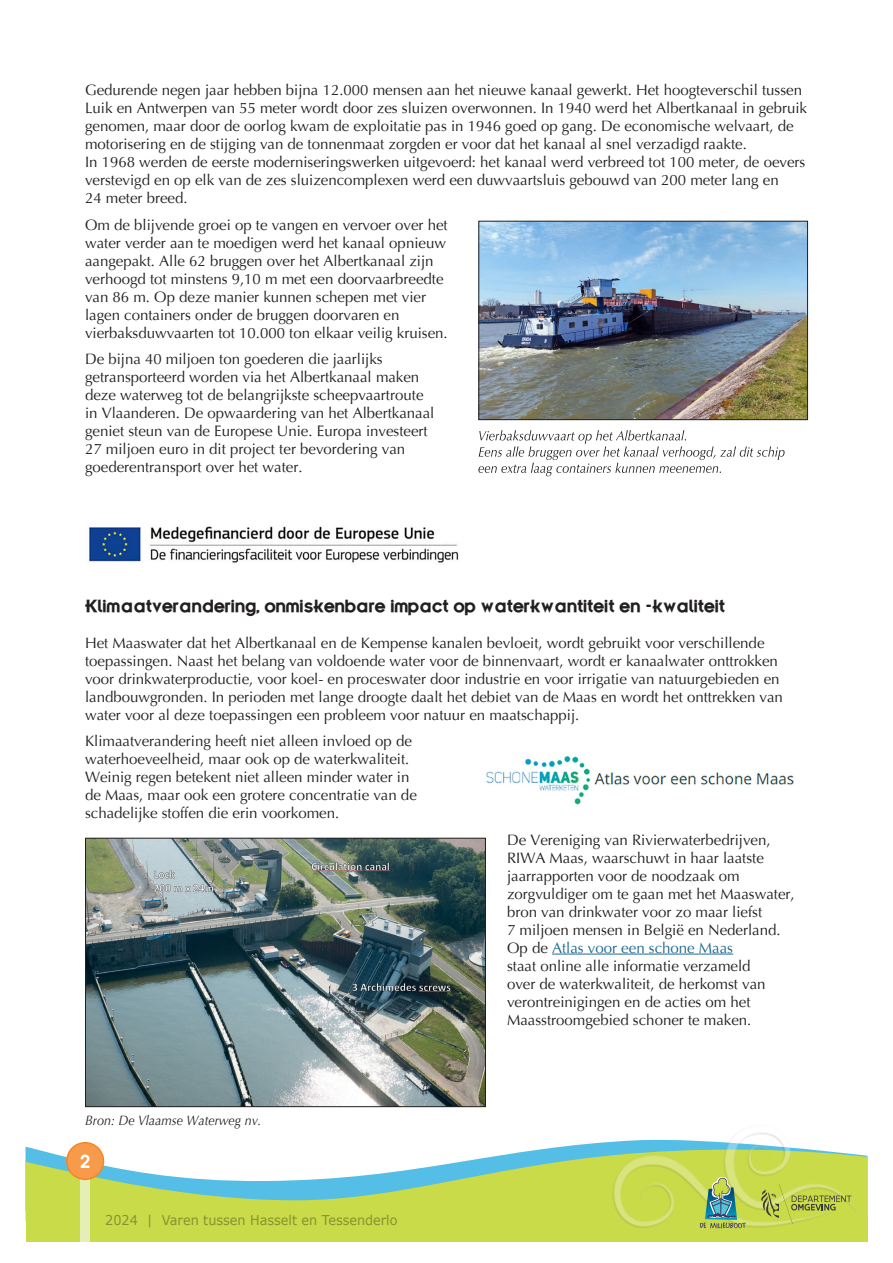
<style>
.page{position:relative;width:893px;height:1263px;background:#fff}
.page>*{position:absolute;margin:0;border:0;box-sizing:border-box;transform-origin:0 0}
.tekst{font:700 18.75px "Kernel SSK";color:#231f20}
.t1{font:600 18px "Trendex SSK";color:#fff}
.tekst-2{font:15px/18px "Optima";color:#231f20}
.t2{font:13.5px "Verdana";color:#85942f;scale:.95 1}
.tekst-3{font:italic 13.5px "Optima";color:#231f20;scale:.93 1}
.s1{color:#1c6890}
</style>
<div class="page">
<svg style="left:26px;top:1143px;width:841px;height:74px"></svg>
<div style="left:26px;top:1217px;width:841px;height:25px;background:#c9db49"></div>
<img style="left:604px;top:1133px;width:257px;height:96px">
<div style="left:80px;top:1174px;width:10px;height:68px;background:#e6eeb7"></div>
<div style="left:67px;top:1143px;width:37px;height:36px;background:#f79b4a;border-radius:50%"></div>
<div style="left:66px;top:1142px;width:38px;height:38px;border:1px solid #f58522;border-radius:50%"></div>
<svg style="left:700px;top:1177px;width:46px;height:51px"></svg>
<svg style="left:761px;top:1184px;width:90px;height:40px"></svg>
<hr style="left:552px;top:954px;width:181px;height:1px;background:#1c6890">
<img style="left:480px;top:223px;width:326px;height:195px">
<div style="left:478px;top:221px;width:330px;height:199px;border:1px solid #231f20"></div>
<svg style="left:478px;top:430px;width:307px;height:46px"></svg>
<img style="left:87px;top:526px;width:372px;height:37px">
<img style="left:486px;top:755px;width:308px;height:50px">
<img style="left:87px;top:840px;width:397px;height:265px">
<div style="left:85px;top:838px;width:401px;height:269px;border:1px solid #231f20"></div>
<p class="tekst-2" style="left:85px;top:82px;width:723px">Gedurende negen jaar hebben bijna 12.000 mensen aan het nieuwe kanaal gewerkt. Het hoogteverschil tussen Luik en Antwerpen van 55 meter wordt door zes sluizen overwonnen. In 1940 werd het Albertkanaal in gebruik genomen, maar door de oorlog kwam de exploitatie pas in 1946 goed op gang. De economische welvaart, de motorisering en de stijging van de tonnenmaat zorgden er voor dat het kanaal al snel verzadigd raakte.<br>In 1968 werden de eerste moderniseringswerken uitgevoerd: het kanaal werd verbreed tot 100 meter, de oevers verstevigd en op elk van de zes sluizencomplexen werd een duwvaartsluis gebouwd van 200 meter lang en<br>24 meter breed.</p>
<p class="tekst-2" style="left:85px;top:216px;width:364px">Om de blijvende groei op te vangen en vervoer over het water verder aan te moedigen werd het kanaal opnieuw aangepakt. Alle 62 bruggen over het Albertkanaal zijn verhoogd tot minstens 9,10 m met een doorvaarbreedte van 86 m. Op deze manier kunnen schepen met vier lagen containers onder de bruggen doorvaren en vierbaksduwvaarten tot 10.000 ton elkaar veilig kruisen.</p>
<p class="tekst-2" style="left:85px;top:351px;width:351px">De bijna 40 miljoen ton goederen die jaarlijks getransporteerd worden via het Albertkanaal maken deze waterweg tot de belangrijkste scheepvaartroute in Vlaanderen. De opwaardering van het Albertkanaal geniet steun van de Europese Unie. Europa investeert 27 miljoen euro in dit project ter bevordering van goederentransport over het water.</p>
<p class="tekst" style="left:85px;top:596px;width:642px">Klimaatverandering, onmiskenbare impact op waterkwantiteit en -kwaliteit</p>
<p class="tekst-2" style="left:85px;top:634px;width:699px">Het Maaswater dat het Albertkanaal en de Kempense kanalen bevloeit, wordt gebruikt voor verschillende toepassingen. Naast het belang van voldoende water voor de binnenvaart, wordt er kanaalwater onttrokken voor drinkwaterproductie, voor koel- en proceswater door industrie en voor irrigatie van natuurgebieden en landbouwgronden. In perioden met lange droogte daalt het debiet van de Maas en wordt het onttrekken van water voor al deze toepassingen een probleem voor natuur en maatschappij.</p>
<p class="tekst-2" style="left:85px;top:732px;width:333px">Klimaatverandering heeft niet alleen invloed op de waterhoeveelheid, maar ook op de waterkwaliteit.<br>Weinig regen betekent niet alleen minder water in de Maas, maar ook een grotere concentratie van de schadelijke stoffen die erin voorkomen.</p>
<p class="tekst-2" style="left:507px;top:831px;width:289px">De Vereniging van Rivierwaterbedrijven, RIWA Maas, waarschuwt in haar laatste jaarrapporten voor de noodzaak om zorgvuldiger om te gaan met het Maaswater, bron van drinkwater voor zo maar liefst<br>7 miljoen mensen in België en Nederland.<br>Op de <span class="s1">Atlas voor een schone Maas<br></span>staat online alle informatie verzameld<br>over de waterkwaliteit, de herkomst van verontreinigingen en de acties om het Maasstroomgebied schoner te maken.</p>
<p class="tekst-3" style="left:85px;top:1113px;width:191px">Bron: De Vlaamse Waterweg nv.</p>
<p class="t1" style="left:80px;top:1150px;width:12px">2</p>
<p class="t2" style="left:105px;top:1211px;width:309px">2024 | Varen tussen Hasselt en Tessenderlo</p>
</div>
